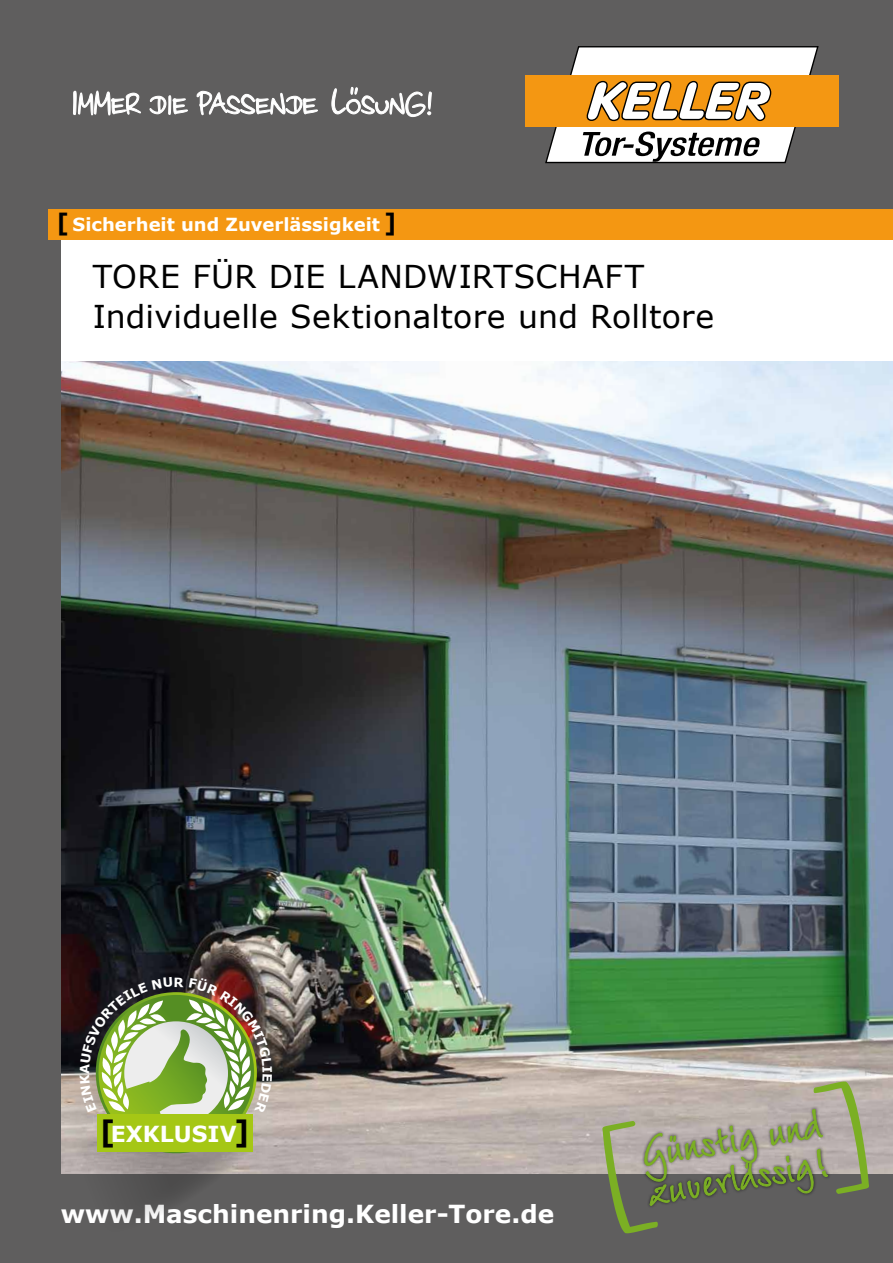
<style>
.page{position:relative;width:893px;height:1263px;background:#fff}
.page>*{position:absolute;margin:0;border:0;box-sizing:border-box;transform-origin:0 0}
.t1{font:61.5px "Wiesbaden Swing";color:#7baf24}
.t2{font:31.5px/40.5px "Verdana";letter-spacing:.01em;color:#000}
.t3{font:700 24.9px "Verdana";color:#fff}
.t4{font:700 22.05px "Verdana";color:#fff}
.t5{font:700 18px "Verdana";color:#fff}
.s1{font-size:24px;color:#000}
.s2{font-size:29.4px;color:#000}
</style>
<div class="page">
<img style="left:60px;top:362px;width:833px;height:812px">
<div style="left:0;top:189px;width:60px;height:1023px;background:#5f5e5e"></div>
<div style="left:0;top:0;width:893px;height:221px;background:#5f5e5e"></div>
<div style="left:525px;top:76px;width:313px;height:51px;background:#f49712"></div>
<svg style="left:544px;top:46px;width:276px;height:118px"></svg>
<svg style="left:73px;top:87px;width:359px;height:30px"></svg>
<div style="left:0;top:1174px;width:893px;height:89px;background:#5f5e5e"></div>
<div style="left:48px;top:209px;width:845px;height:30px;background:#f49712"></div>
<svg style="left:60px;top:1017px;width:190px;height:189px"></svg>
<svg style="left:602px;top:1081px;width:267px;height:152px"></svg>
<div style="left:194px;top:824px;width:9px;height:6px;background:#9298a8"></div>
<svg style="left:80px;top:977px;width:192px;height:187px;background:#919c61"></svg>
<p class="t5" style="left:56px;top:211px;width:342px"><span class="s1">[</span> Sicherheit und Zuverlässigkeit <span class="s1">]</span></p>
<p class="t2" style="left:93px;top:256px;width:623px">TORE FÜR DIE LANDWIRTSCHAFT<br>Individuelle Sektionaltore und Rolltore</p>
<p class="t4" style="left:100px;top:1118px;width:151px"><span class="s2">[</span>EXKLUSIV<span class="s2">]</span></p>
<h1 class="t1" style="left:635px;top:1119px;width:184px;rotate:-10deg">Günstig und</h1>
<h1 class="t1" style="left:641px;top:1158px;width:185px;rotate:-10deg">zuverlässig!</h1>
<p class="t3" style="left:61px;top:1197px;width:495px">www.Maschinenring.Keller-Tore.de</p>
</div>
